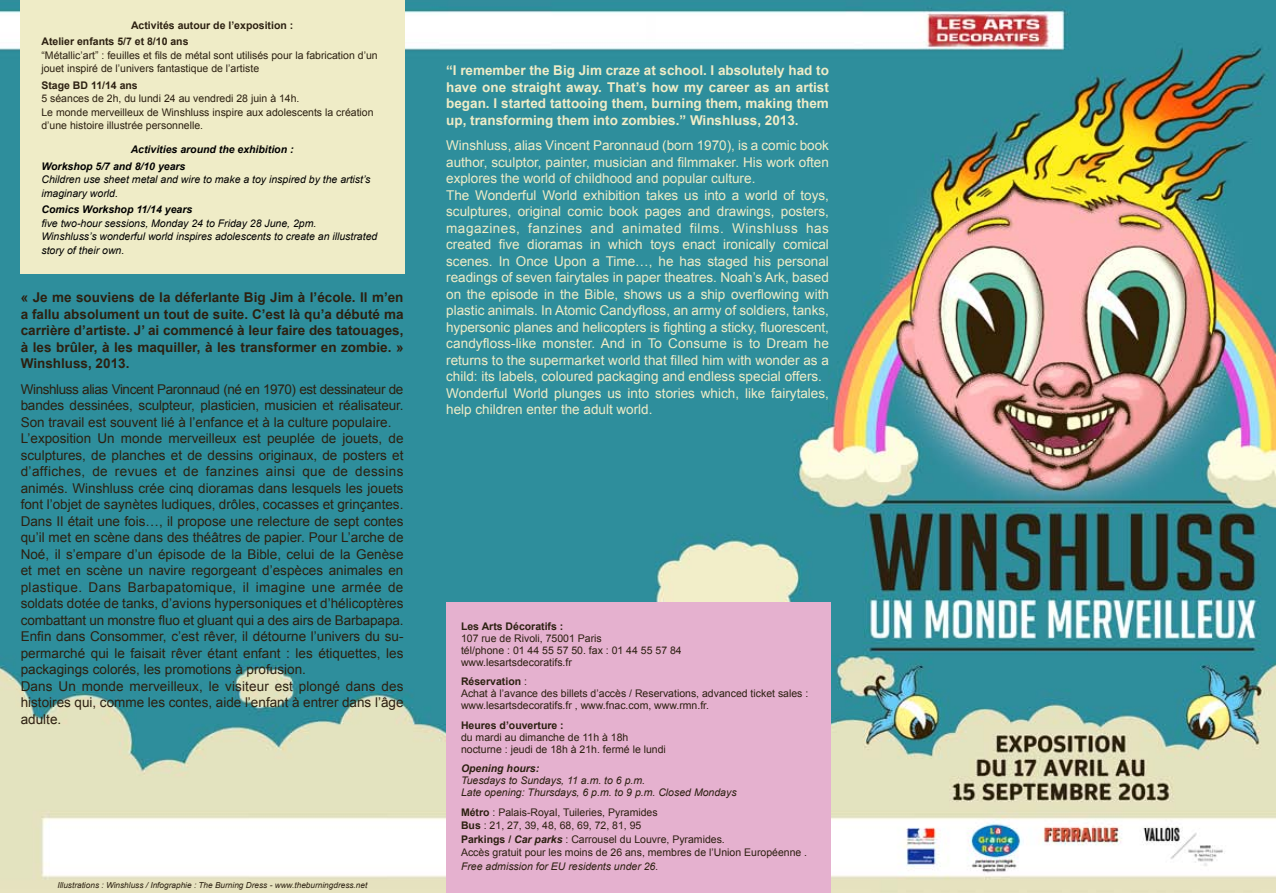
<style>
.page{position:relative;width:1276px;height:893px;background:#fff}
.page>*{position:absolute;margin:0;border:0;box-sizing:border-box;transform-origin:0 0}
.t1{font:13.5px/16.5px "Arial";color:#2c2011}
.t2{font:13.5px/16.5px "Arial";color:#efecc7}
.t3{font:700 13.5px/16.5px "Arial";color:#2c2011;text-align:justify}
.t4{font:700 13.5px/16.5px "Arial";color:#efecc7;text-align:justify}
.t5{font:10.5px/13.5px "Arial";color:#2c2011}
.t6{font:italic 10.5px/13.5px "Arial";color:#000}
.t7{font:italic 10.5px/12px "Arial";color:#2c2011}
.t8{font:700 10.5px/16.5px "Arial";color:#2c2011}
.t9{font:italic 700 10.5px/16.5px "Arial";color:#000}
.t10{font:italic 700 10.5px "Arial";color:#2c2011}
.t11{font:italic 8.25px "Arial";color:#2c2011}
.s1{font-weight:700}
.s2{font-weight:700;font-style:italic}
</style>
<div class="page">
<img style="left:0;top:0;width:1276px;height:893px">
<div style="left:446px;top:602px;width:384px;height:291px;background:#e5b1cf"></div>
<div style="left:20px;top:0;width:384px;height:273px;background:#efecc7"></div>
<p class="t8" style="left:41px;top:17px;width:253px;text-indent:90px">Activités autour de l’exposition :<br>Atelier enfants 5/7 et 8/10 ans</p>
<p class="t5" style="left:41px;top:49px;width:338px">“Métallic’art” : feuilles et fils de métal sont utilisés pour la fabrication d’un jouet inspiré de l’univers fantastique de l’artiste</p>
<p class="t8" style="left:41px;top:77px;width:98px">Stage BD 11/14 ans</p>
<p class="t5" style="left:41px;top:92px;width:334px">5 séances de 2h, du lundi 24 au vendredi 28 juin à 14h.<br>Le monde merveilleux de Winshluss inspire aux adolescents la création d’une histoire illustrée personnelle.</p>
<p class="t9" style="left:41px;top:142px;width:254px;text-indent:89px">Activities around the exhibition :<br>Workshop 5/7 and 8/10 years</p>
<p class="t6" style="left:41px;top:173px;width:330px">Children use sheet metal and wire to make a toy inspired by the artist’s imaginary world.</p>
<p class="t9" style="left:41px;top:202px;width:152px">Comics Workshop 11/14 years</p>
<p class="t6" style="left:41px;top:217px;width:337px">five two-hour sessions, Monday 24 to Friday 28 June, 2pm.<br>Winshluss’s wonderful world inspires adolescents to create an illustrated story of their own.</p>
<p class="t3" style="left:21px;top:290px;width:384px">« Je me souviens de la déferlante Big Jim à l’école. Il m’en a fallu absolument un tout de suite. C’est là qu’a débuté ma carrière d’artiste. J’ ai commencé à leur faire des tatouages, à les brûler, à les maquiller, à les transformer en zombie. » Winshluss, 2013.</p>
<p class="t1" style="left:21px;top:381px;width:384px">Winshluss alias Vincent Paronnaud (né en 1970) est dessinateur de bandes dessinées, sculpteur, plasticien, musicien et réalisateur.<br>Son travail est souvent lié à l’enfance et à la culture populaire.<br>L’exposition Un monde merveilleux est peuplée de jouets, de sculptures, de planches et de dessins originaux, de posters et d’affiches, de revues et de fanzines ainsi que de dessins animés. Winshluss crée cinq dioramas dans lesquels les jouets font l’objet de saynètes ludiques, drôles, cocasses et grinçantes.<br>Dans Il était une fois…, il propose une relecture de sept contes qu’il met en scène dans des théâtres de papier. Pour L’arche de Noé, il s’empare d’un épisode de la Bible, celui de la Genèse et met en scène un navire regorgeant d’espèces animales en plastique. Dans Barbapatomique, il imagine une armée de soldats dotée de tanks, d’avions hypersoniques et d’hélicoptères combattant un monstre fluo et gluant qui a des airs de Barbapapa.<br>Enfin dans Consommer, c’est rêver, il détourne l’univers du su&shy;permarché qui le faisait rêver étant enfant : les étiquettes, les packagings colorés, les promotions à profusion.<br>Dans Un monde merveilleux, le visiteur est plongé dans des histoires qui, comme les contes, aide l’enfant à entrer dans l’âge adulte.</p>
<p class="t11" style="left:57px;top:879px;width:311px">Illustrations : Winshluss / Infographie : The Burning Dress - www.theburningdress.net</p>
<p class="t4" style="left:446px;top:63px;width:384px">“I remember the Big Jim craze at school. I absolutely had to have one straight away. That’s how my career as an artist began. I started tattooing them, burning them, making them up, transforming them into zombies.” Winshluss, 2013.</p>
<p class="t2" style="left:446px;top:137px;width:384px">Winshluss, alias Vincent Paronnaud (born 1970), is a comic book author, sculptor, painter, musician and filmmaker. His work often explores the world of childhood and popular culture.<br>The Wonderful World exhibition takes us into a world of toys, sculptures, original comic book pages and drawings, posters, magazines, fanzines and animated films. Winshluss has created five dioramas in which toys enact ironically comical scenes. In Once Upon a Time…, he has staged his personal readings of seven fairytales in paper theatres. Noah’s Ark, based on the episode in the Bible, shows us a ship overflowing with plastic animals. In Atomic Candyfloss, an army of soldiers, tanks, hypersonic planes and helicopters is fighting a sticky, fluorescent, candyfloss-like monster. And in To Consume is to Dream he returns to the supermarket world that filled him with wonder as a child: its labels, coloured packaging and endless special offers.<br>Wonderful World plunges us into stories which, like fairytales, help children enter the adult world.</p>
<p class="t8" style="left:461px;top:618px;width:104px">Les Arts Décoratifs :</p>
<p class="t5" style="left:461px;top:632px;width:222px;line-height:12px">107 rue de Rivoli, 75001 Paris<br>tél/phone : 01 44 55 57 50. fax : 01 44 55 57 84 www.lesartsdecoratifs.fr</p>
<p class="t5" style="left:461px;top:675px;width:349px;line-height:12px"><span class="s1">Réservation</span> :<br>Achat à l’avance des billets d’accès / Reservations, advanced ticket sales : www.lesartsdecoratifs.fr , www.fnac.com, www.rmn.fr.</p>
<p class="t8" style="left:461px;top:717px;width:104px">Heures d’ouverture :</p>
<p class="t5" style="left:461px;top:731px;width:206px;line-height:12px">du mardi au dimanche de 11h à 18h nocturne : jeudi de 18h à 21h. fermé le lundi</p>
<p class="t10" style="left:461px;top:762px;width:80px">Opening hours:</p>
<p class="t7" style="left:461px;top:774px;width:277px">Tuesdays to Sundays, 11 a.m. to 6 p.m.<br>Late opening: Thursdays, 6 p.m. to 9 p.m. Closed Mondays</p>
<p class="t5" style="left:461px;top:805px;width:348px"><span class="s1">Métro</span> : Palais-Royal, Tuileries, Pyramides<br><span class="s1">Bus</span> : 21, 27, 39, 48, 68, 69, 72, 81, 95<br><span class="s1">Parkings /</span> <span class="s2">Car parks</span> : Carrousel du Louvre, Pyramides.<br>Accès gratuit pour les moins de 26 ans, membres de l’Union Européenne .</p>
<p class="t7" style="left:461px;top:860px;width:199px">Free admission for EU residents under 26.</p>
</div>
